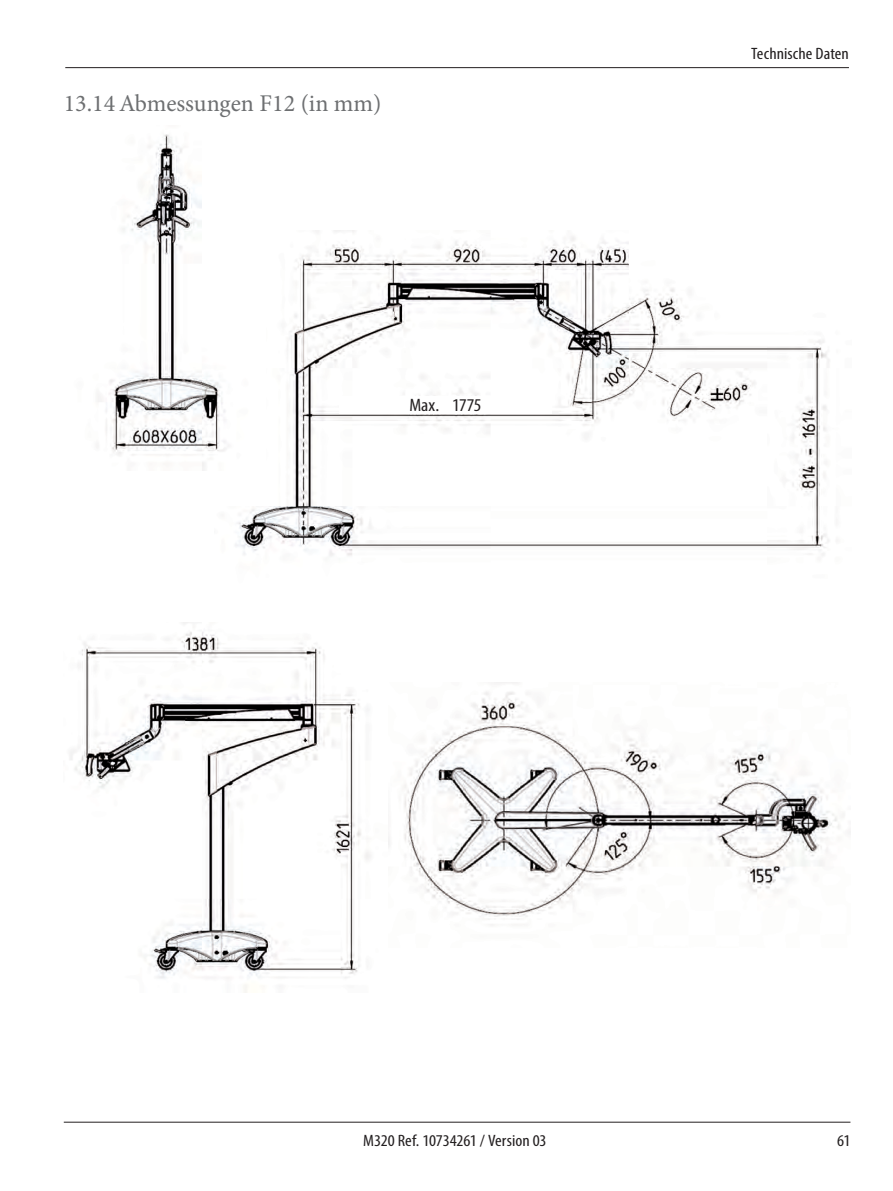
<style>
.page{position:relative;width:893px;height:1191px;background:#fff}
.page>*{position:absolute;margin:0;border:0;box-sizing:border-box;transform-origin:0 0}
.t1{font:24px "Minion Pro";color:#6d6f71}
.Leica_Grundtext{font:condensed 18px "Myriad Pro";color:#231f20;scale:1.1 1}
.t2{font:condensed 16.5px "Myriad Pro";color:#231f20;scale:1.1 1}
</style>
<div class="page">
<hr style="left:65px;top:67px;width:784px;height:1px;background:#231f20">
<hr style="left:64px;top:1121px;width:786px;height:1px;background:#231f20">
<img style="left:235px;top:230px;width:594px;height:326px">
<img style="left:97px;top:134px;width:168px;height:336px">
<img style="left:70px;top:623px;width:301px;height:370px">
<img style="left:388px;top:682px;width:462px;height:243px">
<div style="left:339px;top:396px;width:213px;height:17px;background:#fff"></div>
<p class="t1" style="left:64px;top:87px;width:319px">13.14 Abmessungen F12 (in mm)</p>
<p class="Leica_Grundtext" style="left:409px;top:394px;width:67px">Max. 1775</p>
<p class="t2" style="left:751px;top:43px;width:90px">Technische Daten</p>
<p class="t2" style="left:363px;top:1130px;width:168px">M320 Ref. 10734261 / Version 03</p>
<p class="t2" style="left:837px;top:1130px;width:14px">61</p>
</div>
